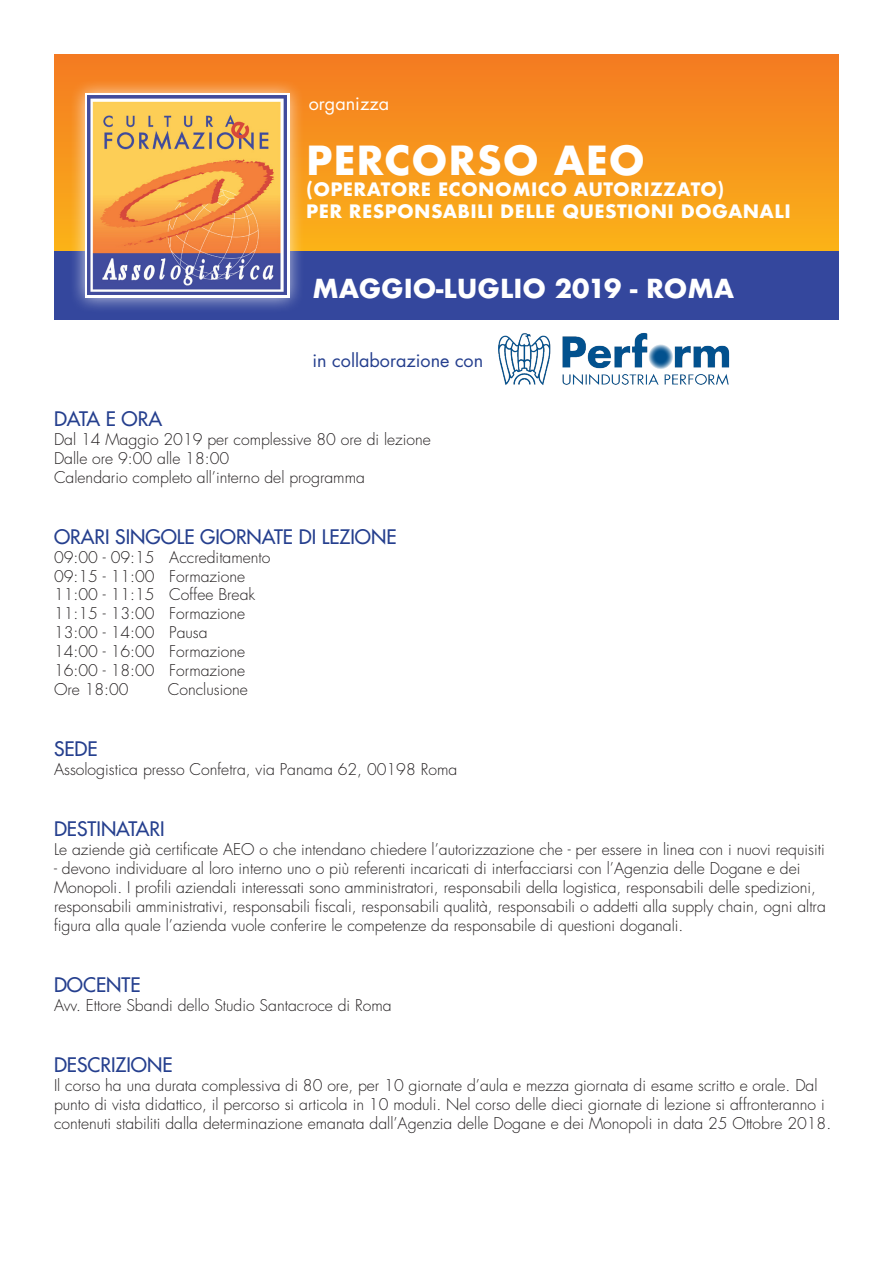
<style>
.page{position:relative;width:893px;height:1263px;background:#fff}
.page>*{position:absolute;margin:0;border:0;box-sizing:border-box;transform-origin:0 0}
.t1{font:700 39px "Futura";letter-spacing:.02em;color:#fff}
.t2{font:700 25.5px "Futura";color:#fff}
.t3{font:19.5px "Futura";color:#253f8e}
.t4{font:700 18px/21.6px "Futura";letter-spacing:.02em;color:#fff}
.t5{font:18px "Futura";color:#253f8e}
.t6{font:18px "Futura";color:#fff}
.t7{font:300 15.75px/18.9px "Futura";color:#231f20}
</style>
<div class="page">
<div style="left:54px;top:54px;width:785px;height:212px;background:linear-gradient(to bottom,#f47922,#fbb617)"></div>
<div style="left:54px;top:251px;width:785px;height:69px;background:#34479d"></div>
<div style="left:69px;top:78px;width:236px;height:235px;background:#fff;opacity:.75"></div>
<div style="left:85px;top:94px;width:204px;height:204px;background:linear-gradient(to right,#fff,#fff)"></div>
<img style="left:87px;top:96px;width:199px;height:199px">
<img style="left:499px;top:333px;width:231px;height:52px">
<p class="t6" style="left:309px;top:91px;width:82px">organizza</p>
<h1 class="t1" style="left:306px;top:132px;width:337px">PERCORSO AEO</h1>
<p class="t4" style="left:306px;top:179px;width:420px">(OPERATORE ECONOMICO AUTORIZZATO)<br>PER RESPONSABI LI DELLE QU ESTIONI DOGA</p>
<p class="t4" style="left:743px;top:200px;width:47px">NALI</p>
<h2 class="t2" style="left:313px;top:270px;width:423px">MAGGIO-LUGLIO 2019 - ROMA</h2>
<p class="t5" style="left:313px;top:348px;width:172px">in collaborazione con</p>
<p class="t3" style="left:54px;top:406px;width:110px">DATA E ORA</p>
<p class="t7" style="left:54px;top:430px;width:378px">Dal 14 Maggio 2019 per complessive 80 ore di lezione<br>Dalle ore 9:00 alle 18:00<br>Calendario completo all’interno del programma</p>
<p class="t3" style="left:54px;top:524px;width:344px">ORARI SINGOLE GIORNATE DI LEZIONE</p>
<p class="t7" style="left:54px;top:548px;width:218px">09:00 - 09:15 Accreditamento<br>09:15 - 11:00 Formazione<br>11:00 - 11:15 Coffee Break<br>11:15 - 13:00 Formazione<br>13:00 - 14:00 Pausa<br>14:00 - 16:00 Formazione<br>16:00 - 18:00 Formazione<br>Ore 18:00</p>
<p class="t7" style="left:168px;top:680px;width:82px">Conclusione</p>
<p class="t3" style="left:54px;top:736px;width:45px">SEDE</p>
<p class="t7" style="left:54px;top:760px;width:405px">Assologistica presso Confetra, via Panama 62, 00198 Roma</p>
<p class="t3" style="left:54px;top:816px;width:112px">DESTINATARI</p>
<p class="t7" style="left:54px;top:840px;width:772px">Le aziende già certificate AEO o che intendano chiedere l’autorizzazione che - per essere in linea con i nuovi requisiti</p>
<p class="t7" style="left:54px;top:859px;width:773px">- devono individuare al loro interno uno o più referenti incaricati di interfacciarsi con l’Agenzia delle Dogane e dei Monopoli. I profili aziendali interessati sono amministratori, responsabili della logistica, responsabili delle spedizioni, responsabili amministrativi, responsabili fiscali, responsabili qualità, responsabili o addetti alla supply chain, ogni altra figura alla quale l’azienda vuole conferire le competenze da responsabile di questioni doganali.</p>
<p class="t3" style="left:54px;top:972px;width:88px">DOCENTE</p>
<p class="t7" style="left:54px;top:996px;width:339px">Avv. Ettore Sbandi dello Studio Santacroce di Roma</p>
<p class="t3" style="left:54px;top:1052px;width:120px">DESCRIZIONE</p>
<p class="t7" style="left:54px;top:1076px;width:779px">Il corso ha una durata complessiva di 80 ore, per 10 giornate d’aula e mezza giornata di esame scritto e orale. Dal punto di vista didattico, il percorso si articola in 10 moduli. Nel corso delle dieci giornate di lezione si affronteranno i contenuti stabiliti dalla determinazione emanata dall’Agenzia delle Dogane e dei Monopoli in data 25 Ottobre 2018.</p>
</div>
